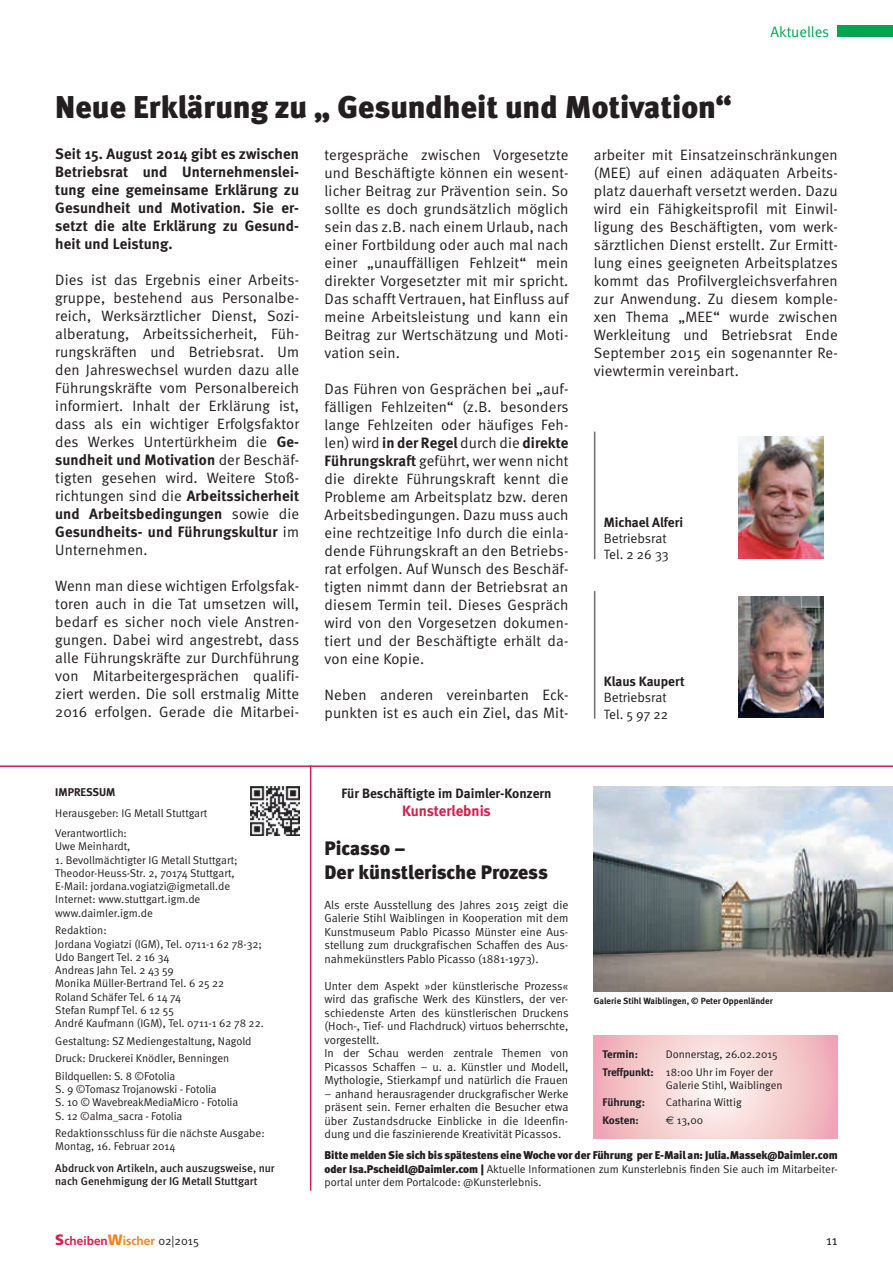
<style>
.page{position:relative;width:893px;height:1263px;background:#fff}
.page>*{position:absolute;margin:0;border:0;box-sizing:border-box;transform-origin:0 0}
.t1{font:900 31.5px "Meta";color:#231f20}
.t2{font:900 19.5px/23.4px "Meta";letter-spacing:-.005em;color:#231f20}
.t3{font:15px/18px "Meta Normal";letter-spacing:.01em;color:#231f20;text-align:justify}
.t4{font:700 15px/18px "Meta";letter-spacing:.01em;color:#231f20;text-align:justify}
.t5{font:700 15px "Meta";letter-spacing:-.005em;color:#d91d4d}
.t6{font:15px "Meta Normal";letter-spacing:-.005em;color:#00a54f}
.t7{font:700 13.5px "Meta";color:#231f20}
.t8{font:13.5px/16.2px "Meta Normal";color:#231f20}
.t9{font:700 12px "Frutiger";color:#d91d4d}
.t10{font:11.7px/13.5px "Meta Normal";color:#231f20;text-align:justify}
.t11{font:11.25px/13.2px "Meta Normal";color:#231f20}
.t12{font:900 11.25px "Meta";letter-spacing:-.01em;color:#231f20}
.t13{font:500 11.25px/13.4px "Meta";color:#231f20}
.t14{font:700 11.25px "Meta";color:#231f20}
.t15{font:10.95px/17.4px "Meta Normal";color:#231f20}
.t16{font:700 10.95px "Meta";color:#231f20}
.t17{font:700 9px "Meta";color:#231f20}
.s1{font-family:"Meta Normal";font-weight:400}
.s2{font-family:"Meta";font-weight:700}
.s3{font-family:"Euro Sans"}
.s4{font-family:"Meta";font-weight:900}
.s5{font-weight:900;font-size:15px}
.s6{font-weight:900;font-size:15px;color:#f58220}
.s7{color:#f58220}
.s8{font-family:"Meta Normal";font-weight:400;color:#231f20}
</style>
<div class="page">
<div style="left:838px;top:26px;width:55px;height:11px;background:#00a54f"></div>
<img style="left:250px;top:787px;width:49px;height:49px">
<hr style="left:0;top:765px;width:893px;height:2px;background:#d91d4d">
<hr style="left:310px;top:765px;width:1px;height:426px;background:#d91d4d">
<svg style="left:594px;top:1035px;width:244px;height:103px"></svg>
<img style="left:594px;top:787px;width:299px;height:204px">
<img style="left:738px;top:437px;width:85px;height:121px">
<hr style="left:594px;top:432px;width:1px;height:127px;background:#6c6d70">
<img style="left:738px;top:596px;width:85px;height:122px">
<hr style="left:594px;top:591px;width:1px;height:128px;background:#6c6d70">
<p class="t6" style="left:771px;top:24px;width:60px">Aktuelles</p>
<h1 class="t1" style="left:55px;top:88px;width:678px">Neue Erklärung zu „ Gesundheit und Motivation“</h1>
<p class="t3" style="left:325px;top:145px;width:245px">tergespräche zwischen Vorgesetzte und Beschäftigte können ein wesent&shy;licher Beitrag zur Prävention sein. So sollte es doch grundsätzlich möglich sein das z.B. nach einem Urlaub, nach einer Fortbildung oder auch mal nach einer „unauffälligen Fehlzeit“ mein direkter Vorgesetzter mit mir spricht.<br>Das schafft Vertrauen, hat Einfluss auf meine Arbeitsleistung und kann ein Beitrag zur Wertschätzung und Moti&shy;vation sein.</p>
<p class="t3" style="left:325px;top:379px;width:245px">Das Führen von Gesprächen bei „auf&shy;fälligen Fehlzeiten“ (z.B. besonders lange Fehlzeiten oder häufiges Feh-</p>
<p class="t4" style="left:325px;top:433px;width:245px"><span class="s1">len) wird</span> in der Regel <span class="s1">durch die</span> direkte</p>
<p class="t3" style="left:325px;top:451px;width:245px"><span class="s2">Führungskraft</span> geführt, wer wenn nicht die direkte Führungskraft kennt die Probleme am Arbeitsplatz bzw. deren Arbeitsbedingungen. Dazu muss auch eine rechtzeitige Info durch die einla&shy;dende Führungskraft an den Betriebs&shy;rat erfolgen. Auf Wunsch des Beschäf&shy;tigten nimmt dann der Betriebsrat an diesem Termin teil. Dieses Gespräch wird von den Vorgesetzen dokumen&shy;tiert und der Beschäftigte erhält da&shy;von eine Kopie.</p>
<p class="t3" style="left:325px;top:685px;width:245px">Neben anderen vereinbarten Eck&shy;punkten ist es auch ein Ziel, das Mit-</p>
<p class="t4" style="left:55px;top:145px;width:245px">Seit 15. August 2014 gibt es zwischen Betriebsrat und Unternehmenslei&shy;tung eine gemeinsame Erklärung zu Gesundheit und Motivation. Sie er&shy;setzt die alte Erklärung zu Gesund&shy;heit und Leistung.</p>
<p class="t3" style="left:55px;top:271px;width:245px">Dies ist das Ergebnis einer Arbeits&shy;gruppe, bestehend aus Personalbe&shy;reich, Werksärztlicher Dienst, Sozi&shy;alberatung, Arbeitssicherheit, Füh&shy;rungskräften und Betriebsrat. Um den Jahreswechsel wurden dazu alle Führungskräfte vom Personalbereich informiert. Inhalt der Erklärung ist, dass als ein wichtiger Erfolgsfaktor des Werkes Untertürkheim die <span class="s2">Ge-</span></p>
<p class="t4" style="left:55px;top:451px;width:245px">sundheit und Motivation <span class="s1">der Beschäf-</span></p>
<p class="t3" style="left:55px;top:469px;width:245px">tigten gesehen wird. Weitere Stoß&shy;richtungen sind die <span class="s2">Arbeitssicherheit</span></p>
<p class="t4" style="left:55px;top:505px;width:245px">und Arbeitsbedingungen <span class="s1">sowie die<br></span>Gesundheits- und Führungskultur <span class="s1">im</span></p>
<p class="t3" style="left:55px;top:541px;width:94px">Unternehmen.</p>
<p class="t3" style="left:55px;top:577px;width:245px">Wenn man diese wichtigen Erfolgsfak&shy;toren auch in die Tat umsetzen will, bedarf es sicher noch viele Anstren&shy;gungen. Dabei wird angestrebt, dass alle Führungskräfte zur Durchführung von Mitarbeitergesprächen qualifi&shy;ziert werden. Die soll erstmalig Mitte 2016 erfolgen. Gerade die Mitarbei-</p>
<p class="t3" style="left:594px;top:145px;width:245px">arbeiter mit Einsatzeinschränkungen (MEE) auf einen adäquaten Arbeits&shy;platz dauerhaft versetzt werden. Dazu wird ein Fähigkeitsprofil mit Einwil&shy;ligung des Beschäftigten, vom werk&shy;särztlichen Dienst erstellt. Zur Ermitt&shy;lung eines geeigneten Arbeitsplatzes kommt das Profilvergleichsverfahren zur Anwendung. Zu diesem komple&shy;xen Thema „MEE“ wurde zwischen Werkleitung und Betriebsrat Ende September 2015 ein sogenannter Re&shy;viewtermin vereinbart.</p>
<p class="t7" style="left:604px;top:514px;width:81px">Michael Alferi</p>
<p class="t8" style="left:604px;top:530px;width:66px">Betriebsrat<br>Tel. 2 26 33</p>
<p class="t7" style="left:604px;top:673px;width:82px">Klaus Kaupert</p>
<p class="t8" style="left:604px;top:689px;width:66px">Betriebsrat<br>Tel. 5 97 22</p>
<p class="t14" style="left:55px;top:785px;width:12px">Impressum</p>
<p class="t11" style="left:55px;top:803px;width:154px;line-height:19.6px">Herausgeber: IG Metall Stuttgart<br>Verantwortlich:</p>
<p class="t11" style="left:55px;top:840px;width:77px">Uwe Meinhardt,</p>
<p class="t11" style="left:55px;top:853px;width:184px">1. Bevollmächtigter IG Metall Stuttgart; Theodor-Heuss-Str. 2, 70174 Stuttgart, E-Mail: jordana.vogiatzi@igmetall.de Internet: www.stuttgart.igm.de www.daimler.igm.de</p>
<p class="t11" style="left:55px;top:923px;width:210px">Redaktion:<br>Jordana Vogiatzi (IGM), Tel. 0711-1 62 78-32;<br>Udo Bangert Tel. 2 16 34<br>Andreas Jahn Tel. 2 43 59<br>Monika Müller-Bertrand Tel. 6 25 22<br>Roland Schäfer Tel. 6 14 74<br>Stefan Rumpf Tel. 6 12 55<br>André Kaufmann (IGM), Tel. 0711-1 62 78 22.</p>
<p class="t11" style="left:55px;top:1032px;width:198px;line-height:17.5px">Gestaltung: SZ Mediengestaltung, Nagold<br>Druck: Druckerei Knödler, Benningen<br>Bildquellen: S. 8 ©Fotolia</p>
<p class="t11" style="left:55px;top:1082px;width:184px">S. 9 ©Tomasz Trojanowski - Fotolia<br>S. 10 © WavebreakMediaMicro - Fotolia<br>S. 12 ©alma_sacra - Fotolia</p>
<p class="t11" style="left:55px;top:1126px;width:211px">Redaktionsschluss für die nächste Ausgabe:<br>Montag, 16. Februar 2014</p>
<p class="t13" style="left:55px;top:1161px;width:221px">Abdruck von Artikeln, auch auszugsweise, nur nach Genehmigung der IG Metall Stuttgart</p>
<p class="t7" style="left:341px;top:786px;width:212px">Für Beschäftigte im Daimler-Konzern</p>
<p class="t5" style="left:402px;top:802px;width:90px">Kunsterlebnis</p>
<h2 class="t2" style="left:325px;top:837px;width:225px">Picasso –<br>Der künstlerische Prozess</h2>
<p class="t10" style="left:325px;top:898px;width:245px">Als erste Ausstellung des Jahres 2015 zeigt die Galerie Stihl Waiblingen in Kooperation mit dem Kunstmuseum Pablo Picasso Münster eine Aus&shy;stellung zum druckgrafischen Schaffen des Aus&shy;nahmekünstlers Pablo Picasso (1881-1973).</p>
<p class="t10" style="left:325px;top:979px;width:245px;text-align:left">Unter dem Aspekt »der künstlerische Prozess« wird das grafische Werk des Künstlers, der ver&shy;schiedenste Arten des künstlerischen Druckens (Hoch-, Tief- und Flachdruck) virtuos beherrschte, vorgestellt.<br>In der Schau werden zentrale Themen von Picassos Schaffen – u. a. Künstler und Modell, Mythologie, Stierkampf und natürlich die Frauen</p>
<p class="t10" style="left:325px;top:1087px;width:245px">– anhand herausragender druckgrafischer Werke präsent sein. Ferner erhalten die Besucher etwa über Zustandsdrucke Einblicke in die Ideenfin&shy;dung und die faszinierende Kreativität Picassos.</p>
<p class="t17" style="left:594px;top:996px;width:180px">Galerie Stihl Waiblingen, © Peter Oppenländer</p>
<p class="t16" style="left:602px;top:1048px;width:37px">Termin:</p>
<p class="t15" style="left:602px;top:1046px;width:177px;text-indent:63px">Donnerstag, 26.02.2015<br><span class="s2">Treffpunkt:</span> 18:00 Uhr im Foyer der</p>
<p class="t15" style="left:666px;top:1076px;width:118px">Galerie Stihl, Waiblingen</p>
<p class="t16" style="left:602px;top:1096px;width:44px">Führung:</p>
<p class="t15" style="left:666px;top:1094px;width:77px">Catharina Wittig</p>
<p class="t16" style="left:602px;top:1113px;width:38px">Kosten:</p>
<p class="t15" style="left:666px;top:1111px;width:39px"><span class="s3">€</span> 13,00</p>
<p class="t12" style="left:325px;top:1149px;width:515px">Bitte melden Sie sich bis spätestens eine Woche vor der Führung per E-Mail an: Julia.Massek@Daimler.com</p>
<p class="t11" style="left:325px;top:1162px;width:515px"><span class="s4">oder Isa.Pscheidl@Daimler.com |</span> Aktuelle Informationen zum Kunsterlebnis finden Sie auch im Mitarbeiter&shy;portal unter dem Portalcode: @Kunsterlebnis.</p>
<p class="t9" style="left:55px;top:1234px;width:145px"><span class="s5">S</span>cheiben<span class="s6">W</span><span class="s7">ischer</span> <span class="s8">02|2015</span></p>
<p class="t8" style="left:826px;top:1232px;width:13px">11</p>
</div>
